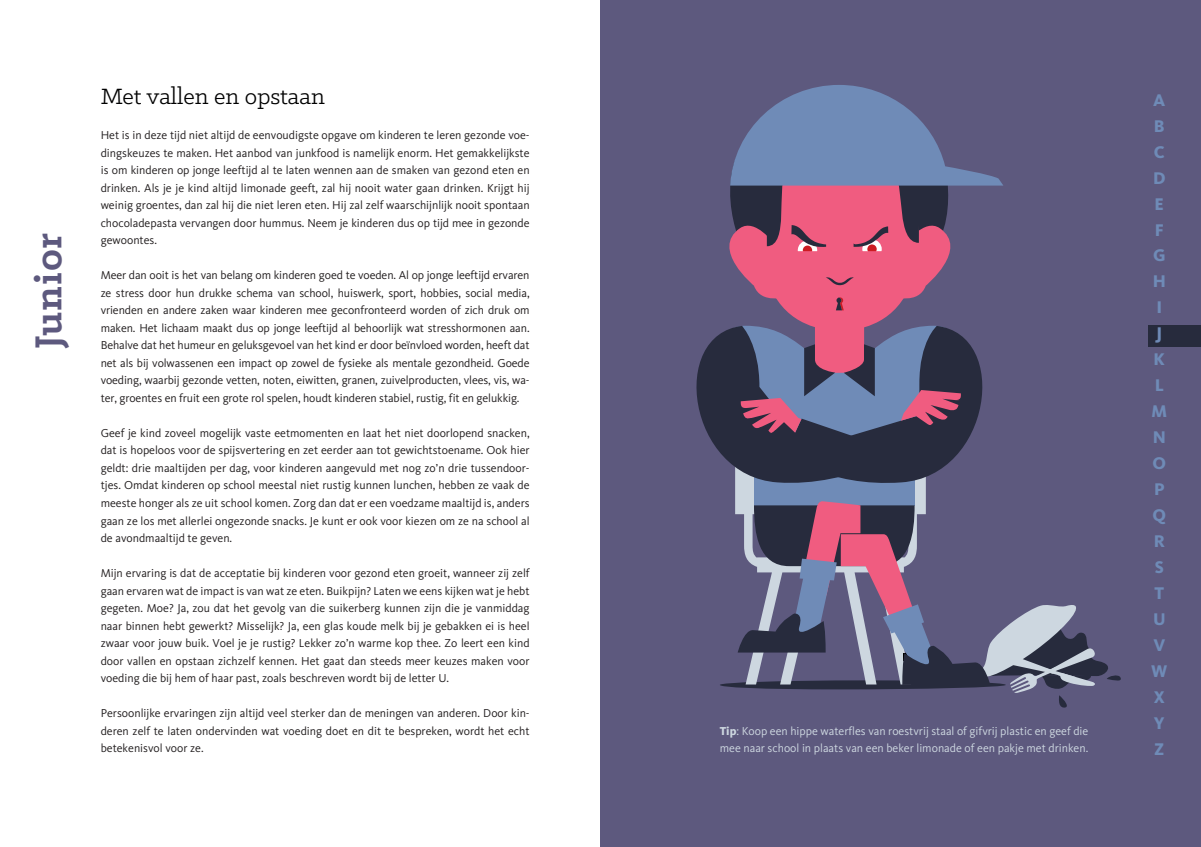
<style>
.page{position:relative;width:1201px;height:847px;background:#fff}
.page>*{position:absolute;margin:0;border:0;box-sizing:border-box;transform-origin:0 0}
.t1{font:700 42.5px "Klinic Slab";letter-spacing:.02em;color:#5d597e}
.t2{font:25px "Klinic Slab";color:#000001}
.t3{font:800 17.5px/25.9px "Kievit";color:#6f8bb7}
.t4{font:11.88px/17.5px "Kievit";color:#231f20;text-align:justify}
.t5{font:11.88px/17.5px "Kievit";color:#cdd7e0}
.s1{font-weight:800}
</style>
<div class="page">
<div style="left:600px;top:0;width:601px;height:846px;background:#5d597e"></div>
<div style="left:754px;top:469px;width:160px;height:36px;background:#6f8bb7"></div>
<svg style="left:720px;top:501px;width:401px;height:206px"></svg>
<svg style="left:696px;top:85px;width:307px;height:402px"></svg>
<div style="left:1148px;top:325px;width:53px;height:21px;background:#272b3d"></div>
<h1 class="t1" style="left:20px;top:349px;width:118px;rotate:-90deg">Junior</h1>
<h2 class="t2" style="left:101px;top:80px;width:226px">Met vallen en opstaan</h2>
<p class="t4" style="left:101px;top:126px;width:430px">Het is in deze tijd niet altijd de eenvoudigste opgave om kinderen te leren gezonde voe&shy;dingskeuzes te maken. Het aanbod van junkfood is namelijk enorm. Het gemakkelijkste is om kinderen op jonge leeftijd al te laten wennen aan de smaken van gezond eten en drinken. Als je je kind altijd limonade geeft, zal hij nooit water gaan drinken. Krijgt hij weinig groentes, dan zal hij die niet leren eten. Hij zal zelf waarschijnlijk nooit spontaan chocoladepasta vervangen door hummus. Neem je kinderen dus op tijd mee in gezonde gewoontes.</p>
<p class="t4" style="left:101px;top:266px;width:430px">Meer dan ooit is het van belang om kinderen goed te voeden. Al op jonge leeftijd ervaren ze stress door hun drukke schema van school, huiswerk, sport, hobbies, social media, vrienden en andere zaken waar kinderen mee geconfronteerd worden of zich druk om maken. Het lichaam maakt dus op jonge leeftijd al behoorlijk wat stresshormonen aan.<br>Behalve dat het humeur en geluksgevoel van het kind er door beïnvloed worden, heeft dat net als bij volwassenen een impact op zowel de fysieke als mentale gezondheid. Goede voeding, waarbij gezonde vetten, noten, eiwitten, granen, zuivelproducten, vlees, vis, wa&shy;ter, groentes en fruit een grote rol spelen, houdt kinderen stabiel, rustig, fit en gelukkig.</p>
<p class="t4" style="left:101px;top:424px;width:430px">Geef je kind zoveel mogelijk vaste eetmomenten en laat het niet doorlopend snacken, dat is hopeloos voor de spijsvertering en zet eerder aan tot gewichtstoename. Ook hier geldt: drie maaltijden per dag, voor kinderen aangevuld met nog zo’n drie tussendoor&shy;tjes. Omdat kinderen op school meestal niet rustig kunnen lunchen, hebben ze vaak de meeste honger als ze uit school komen. Zorg dan dat er een voedzame maaltijd is, anders gaan ze los met allerlei ongezonde snacks. Je kunt er ook voor kiezen om ze na school al de avondmaaltijd te geven.</p>
<p class="t4" style="left:101px;top:564px;width:430px">Mijn ervaring is dat de acceptatie bij kinderen voor gezond eten groeit, wanneer zij zelf gaan ervaren wat de impact is van wat ze eten. Buikpijn? Laten we eens kijken wat je hebt gegeten. Moe? Ja, zou dat het gevolg van die suikerberg kunnen zijn die je vanmiddag naar binnen hebt gewerkt? Misselijk? Ja, een glas koude melk bij je gebakken ei is heel zwaar voor jouw buik. Voel je je rustig? Lekker zo’n warme kop thee. Zo leert een kind door vallen en opstaan zichzelf kennen. Het gaat dan steeds meer keuzes maken voor voeding die bij hem of haar past, zoals beschreven wordt bij de letter U.</p>
<p class="t4" style="left:101px;top:704px;width:430px">Persoonlijke ervaringen zijn altijd veel sterker dan de meningen van anderen. Door kin&shy;deren zelf te laten ondervinden wat voeding doet en dit te bespreken, wordt het echt betekenisvol voor ze.</p>
<p class="t5" style="left:719px;top:721px;width:370px"><span class="s1">Tip</span>: Koop een hippe waterfles van roestvrij staal of gifvrij plastic en geef die mee naar school in plaats van een beker limonade of een pakje met drinken.</p>
<h3 class="t3" style="left:1151px;top:87px;width:18px">A<br>B<br>C<br>D<br>E<br>F<br>G<br>H<br>I<br>J<br>K<br>L<br>M<br>N<br>O<br>P<br>Q<br>R<br>S<br>T<br>U<br>V<br>W<br>X<br>Y<br>Z</h3>
</div>
